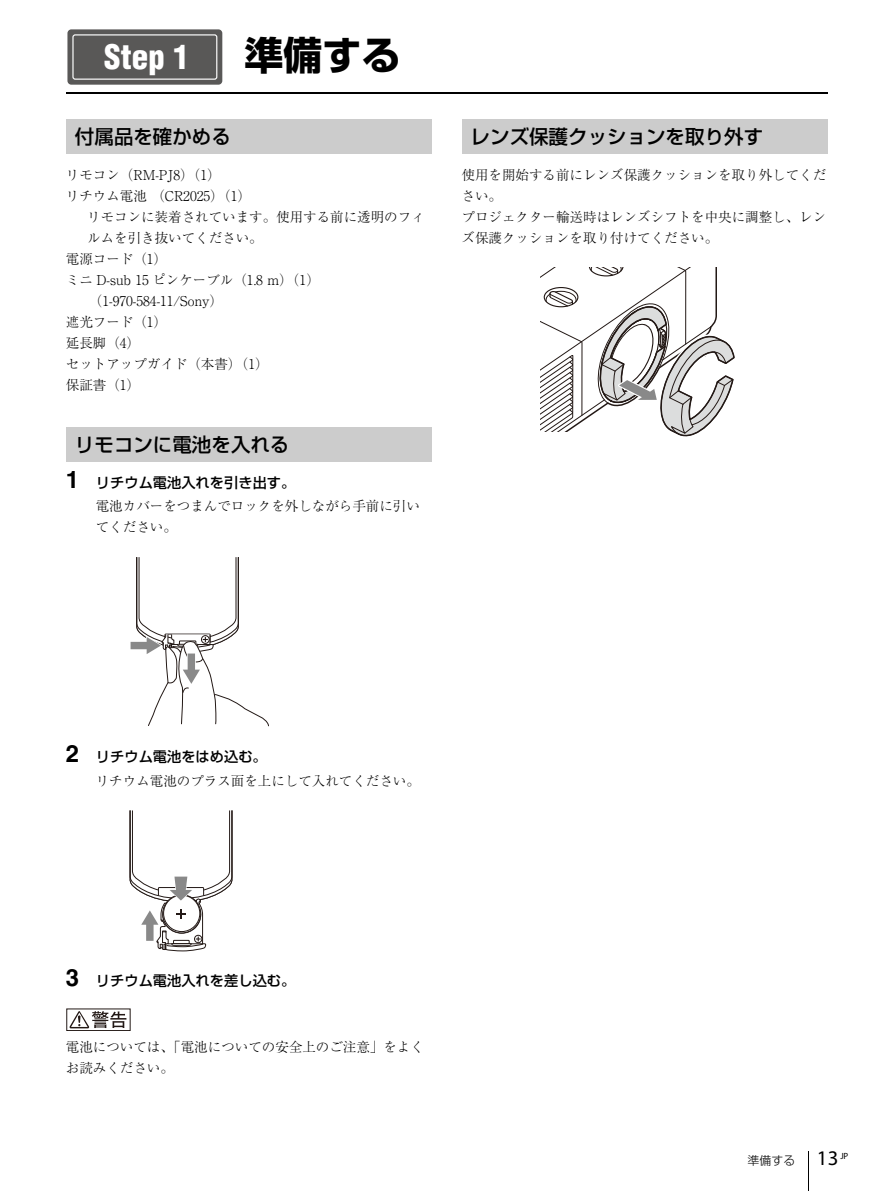
<style>
.page{position:relative;width:893px;height:1191px;background:#fff}
.page>*{position:absolute;margin:0;border:0;box-sizing:border-box;transform-origin:0 0}
.t1{font:700 38.85px "Shin Go Pro";color:#000}
.t2{font:900 condensed 33px "Helvetica";color:#fff}
.t3{font:500 19.5px "Shin Go Pro";color:#000}
.t4{font:500 14.25px "Shin Go Pro";color:#000}
.t5{font:300 13.5px/21px "Ryumin Pro";color:#000}
.t6{font:300 11.85px "Shin Go Pro";color:#000}
.t7{font:9px "Myriad Pro";color:#000}
.s1{font-family:"Helvetica";font-weight:700;font-size:24px}
.s2{font-family:"Myriad Pro";font-weight:400;font-size:20.85px}
</style>
<div class="page">
<hr style="left:807px;top:1152px;width:1px;height:39px;background:#000">
<hr style="left:66px;top:92px;width:761px;height:2px;background:#000">
<div style="left:68px;top:29px;width:154px;height:56px;background:#595857;border-radius:4px"></div>
<div style="left:72px;top:34px;width:145px;height:46px;border:1px solid #fff;border-radius:2px"></div>
<div style="left:66px;top:120px;width:366px;height:34px;background:#ccc"></div>
<div style="left:66px;top:427px;width:366px;height:35px;background:#ccc"></div>
<svg style="left:130px;top:557px;width:139px;height:169px"></svg>
<svg style="left:130px;top:810px;width:102px;height:141px"></svg>
<svg style="left:69px;top:1018px;width:58px;height:11px"></svg>
<div style="left:66px;top:1009px;width:64px;height:22px;border:1px solid #231916"></div>
<svg style="left:70px;top:1011px;width:56px;height:17px"></svg>
<div style="left:461px;top:120px;width:366px;height:34px;background:#ccc"></div>
<svg style="left:541px;top:267px;width:194px;height:170px"></svg>
<h2 class="t2" style="left:104px;top:44px;width:87px">Step 1</h2>
<h1 class="t1" style="left:244px;top:41px;width:157px">準備する</h1>
<h3 class="t3" style="left:75px;top:130px;width:157px">付属品を確かめる</h3>
<p class="t5" style="left:66px;top:166px;width:156px">リモコン（RM-PJ8）（1）</p>
<p class="t5" style="left:66px;top:187px;width:186px">リチウム電池 （CR2025）（1）</p>
<p class="t5" style="left:87px;top:208px;width:339px">リモコンに装着されています。使用する前に透明のフィ</p>
<p class="t5" style="left:87px;top:229px;width:177px">ルムを引き抜いてください。</p>
<p class="t5" style="left:66px;top:250px;width:103px">電源コード（1）</p>
<p class="t5" style="left:66px;top:271px;width:255px">ミニ D-sub 15 ピンケーブル（1.8 m）（1）</p>
<p class="t5" style="left:89px;top:292px;width:136px">（1-970-584-11/Sony）</p>
<p class="t5" style="left:66px;top:313px;width:103px">遮光フード（1）</p>
<p class="t5" style="left:66px;top:334px;width:76px">延長脚（4）</p>
<p class="t5" style="left:66px;top:355px;width:204px">セットアップガイド（本書）（1）</p>
<p class="t5" style="left:66px;top:376px;width:76px">保証書（1）</p>
<h3 class="t3" style="left:75px;top:437px;width:216px">リモコンに電池を入れる</h3>
<p class="t4" style="left:66px;top:477px;width:231px"><span class="s1">1</span> リチウム電池入れを引き出す。</p>
<p class="t5" style="left:96px;top:498px;width:325px">電池カバーをつまんでロックを外しながら手前に引いてください｡</p>
<h3 class="t3" style="left:470px;top:130px;width:294px">レンズ保護クッションを取り外す</h3>
<p class="t5" style="left:461px;top:166px;width:366px">使用を開始する前にレンズ保護クッションを取り外してください。<br>プロジェクター輸送時はレンズシフトを中央に調整し、レンズ保護クッションを取り付けてください。</p>
<p class="t4" style="left:66px;top:751px;width:202px"><span class="s1">2</span> リチウム電池をはめ込む。</p>
<p class="t5" style="left:96px;top:772px;width:325px">リチウム電池のプラス面を上にして入れてください。</p>
<p class="t4" style="left:66px;top:975px;width:231px"><span class="s1">3</span> リチウム電池入れを差し込む。</p>
<p class="t5" style="left:66px;top:1038px;width:359px">電池については、「電池についての安全上のご注意」をよくお読みください。</p>
<p class="t6" style="left:747px;top:1150px;width:92px">準備する <span class="s2">13</span></p>
<p class="t7" style="left:840px;top:1150px;width:10px">JP</p>
</div>
